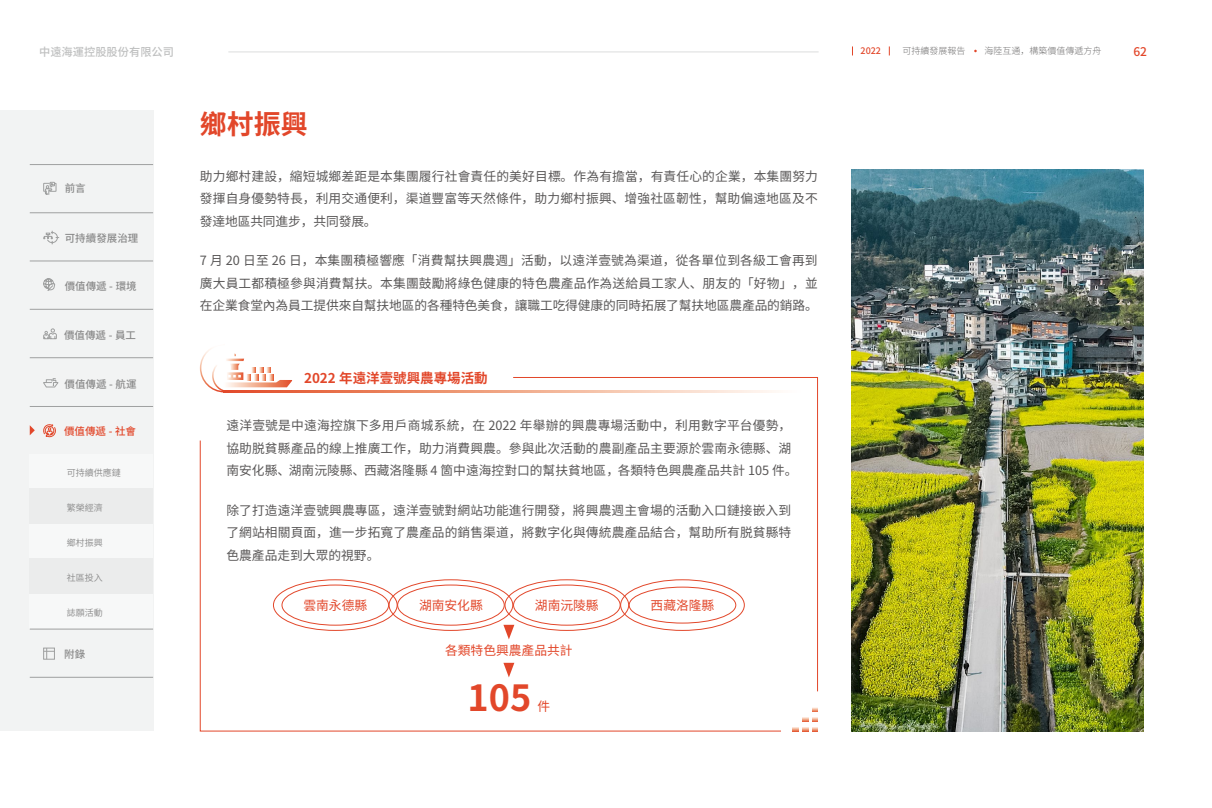
<style>
.page{position:relative;width:1212px;height:808px;background:#fff}
.page>*{position:absolute;margin:0;border:0;box-sizing:border-box;transform-origin:0 0}
.t1{font:700 36px "Source Han Sans SC";color:#e2472a}
.t2{font:700 27px "Source Han Sans SC";color:#e2472a}
.t3{font:700 13.5px "Source Han Sans SC";color:#e2472a}
.t4{font:12.75px/22.5px "Source Han Sans SC";letter-spacing:.005em;color:#595757;text-align:justify}
.t5{font:12.75px "Source Han Sans SC";color:#e2472a}
.t6{font:500 12px "Source Han Sans SC";color:#e2472a}
.t7{font:500 11.25px "Source Han Sans SC";color:#bfc0c0}
.t8{font:500 10.5px "Source Han Sans SC";color:#898989}
.t9{font:500 10.5px "Source Han Sans SC";color:#e2472a}
.t10{font:9px "Source Han Sans SC";color:#898989}
.t11{font:300 9px "Source Han Sans SC";color:#727171}
.t12{font:500 9px "Source Han Sans SC";color:#e2472a}
</style>
<div class="page">
<div style="left:0;top:110px;width:153px;height:621px;background:#f2f3f3"></div>
<div style="left:30px;top:454px;width:123px;height:35px;background:#f7f8f8"></div>
<div style="left:30px;top:524px;width:123px;height:34px;background:#f7f8f8"></div>
<div style="left:30px;top:594px;width:123px;height:34px;background:#f7f8f8"></div>
<div style="left:30px;top:489px;width:123px;height:35px;background:#ebecec"></div>
<div style="left:30px;top:558px;width:123px;height:36px;background:#ebecec"></div>
<hr style="left:30px;top:164px;width:123px;height:1px;background:#9fa0a0">
<hr style="left:30px;top:629px;width:123px;height:1px;background:#9fa0a0">
<hr style="left:30px;top:677px;width:123px;height:1px;background:#9fa0a0">
<svg style="left:43px;top:182px;width:13px;height:13px"></svg>
<svg style="left:30px;top:425px;width:5px;height:10px"></svg>
<hr style="left:30px;top:406px;width:123px;height:1px;background:#9fa0a0">
<svg style="left:43px;top:424px;width:13px;height:13px"></svg>
<hr style="left:30px;top:309px;width:123px;height:1px;background:#9fa0a0">
<hr style="left:30px;top:357px;width:123px;height:1px;background:#9fa0a0">
<svg style="left:43px;top:378px;width:15px;height:10px"></svg>
<svg style="left:43px;top:328px;width:14px;height:11px"></svg>
<hr style="left:30px;top:212px;width:123px;height:1px;background:#9fa0a0">
<hr style="left:30px;top:261px;width:123px;height:1px;background:#9fa0a0">
<svg style="left:43px;top:278px;width:13px;height:13px"></svg>
<svg style="left:43px;top:230px;width:17px;height:15px"></svg>
<div style="left:43px;top:648px;width:12px;height:11px;border:1px solid #9fa0a0"></div>
<svg style="left:44px;top:648px;width:11px;height:11px"></svg>
<hr style="left:228px;top:52px;width:591px;height:1px;background:#dcdddd">
<img style="left:852px;top:169px;width:292px;height:562px">
<svg style="left:199px;top:348px;width:93px;height:45px"></svg>
<svg style="left:224px;top:390px;width:288px;height:2px"></svg>
<svg style="left:512px;top:377px;width:306px;height:315px"></svg>
<svg style="left:199px;top:440px;width:583px;height:292px"></svg>
<svg style="left:793px;top:707px;width:25px;height:24px"></svg>
<p class="t7" style="left:39px;top:45px;width:136px">中遠海運控股股份有限公司</p>
<p class="t12" style="left:860px;top:46px;width:22px">2022</p>
<p class="t11" style="left:902px;top:46px;width:64px">可持續發展報告</p>
<p class="t11" style="left:984px;top:46px;width:118px">海陸互通，構築價值傳遞方舟</p>
<p class="t6" style="left:1133px;top:45px;width:15px">62</p>
<p class="t8" style="left:65px;top:182px;width:22px">前言</p>
<p class="t8" style="left:65px;top:232px;width:75px">可持續發展治理</p>
<p class="t8" style="left:65px;top:280px;width:73px">價值傳遞 - 環境</p>
<p class="t8" style="left:64px;top:329px;width:73px">價值傳遞 - 員工</p>
<p class="t8" style="left:65px;top:378px;width:73px">價值傳遞 - 航運</p>
<p class="t9" style="left:64px;top:426px;width:73px">價值傳遞 - 社會</p>
<p class="t10" style="left:67px;top:467px;width:55px">可持續供應鏈</p>
<p class="t10" style="left:67px;top:502px;width:37px">繁榮經濟</p>
<p class="t10" style="left:67px;top:537px;width:37px">鄉村振興</p>
<p class="t10" style="left:67px;top:572px;width:37px">社區投入</p>
<p class="t10" style="left:67px;top:607px;width:37px">誌願活動</p>
<p class="t8" style="left:64px;top:649px;width:22px">附錄</p>
<h2 class="t2" style="left:200px;top:109px;width:109px">鄉村振興</h2>
<p class="t4" style="left:200px;top:165px;width:620px">助力鄉村建設，縮短城鄉差距是本集團履行社會責任的美好目標。作為有擔當，有責任心的企業，本集團努力發揮自身優勢特長，利用交通便利，渠道豐富等天然條件，助力鄉村振興、增強社區韌性，幫助偏遠地區及不發達地區共同進步，共同發展。</p>
<p class="t4" style="left:200px;top:250px;width:619px">7 月 20 日至 26 日，本集團積極響應「消費幫扶興農週」活動，以遠洋壹號為渠道，從各單位到各級工會再到廣大員工都積極參與消費幫扶。本集團鼓勵將綠色健康的特色農產品作為送給員工家人、朋友的「好物」，並在企業食堂內為員工提供來自幫扶地區的各種特色美食，讓職工吃得健康的同時拓展了幫扶地區農產品的銷路。</p>
<p class="t3" style="left:304px;top:371px;width:185px">2022 年遠洋壹號興農專場活動</p>
<p class="t4" style="left:226px;top:415px;width:573px;text-align:left">遠洋壹號是中遠海控旗下多用戶商城系統，在 2022 年舉辦的興農專場活動中，利用數字平台優勢，協助脱貧縣產品的線上推廣工作，助力消費興農。參與此次活動的農副產品主要源於雲南永德縣、湖南安化縣、湖南沅陵縣、西藏洛隆縣 4 箇中遠海控對口的幫扶貧地區，各類特色興農產品共計 105 件。</p>
<p class="t4" style="left:226px;top:499px;width:566px">除了打造遠洋壹號興農專區，遠洋壹號對網站功能進行開發，將興農週主會場的活動入口鏈接嵌入到了網站相關頁面，進一步拓寬了農產品的銷售渠道，將數字化與傳統農產品結合，幫助所有脱貧縣特色農產品走到大眾的視野。</p>
<p class="t5" style="left:303px;top:598px;width:65px">雲南永德縣</p>
<p class="t5" style="left:419px;top:598px;width:65px">湖南安化縣</p>
<p class="t5" style="left:535px;top:598px;width:65px">湖南沅陵縣</p>
<p class="t5" style="left:650px;top:598px;width:65px">西藏洛隆縣</p>
<p class="t5" style="left:445px;top:643px;width:129px">各類特色興農產品共計</p>
<h1 class="t1" style="left:468px;top:678px;width:65px">105</h1>
<p class="t5" style="left:537px;top:699px;width:14px">件</p>
</div>
